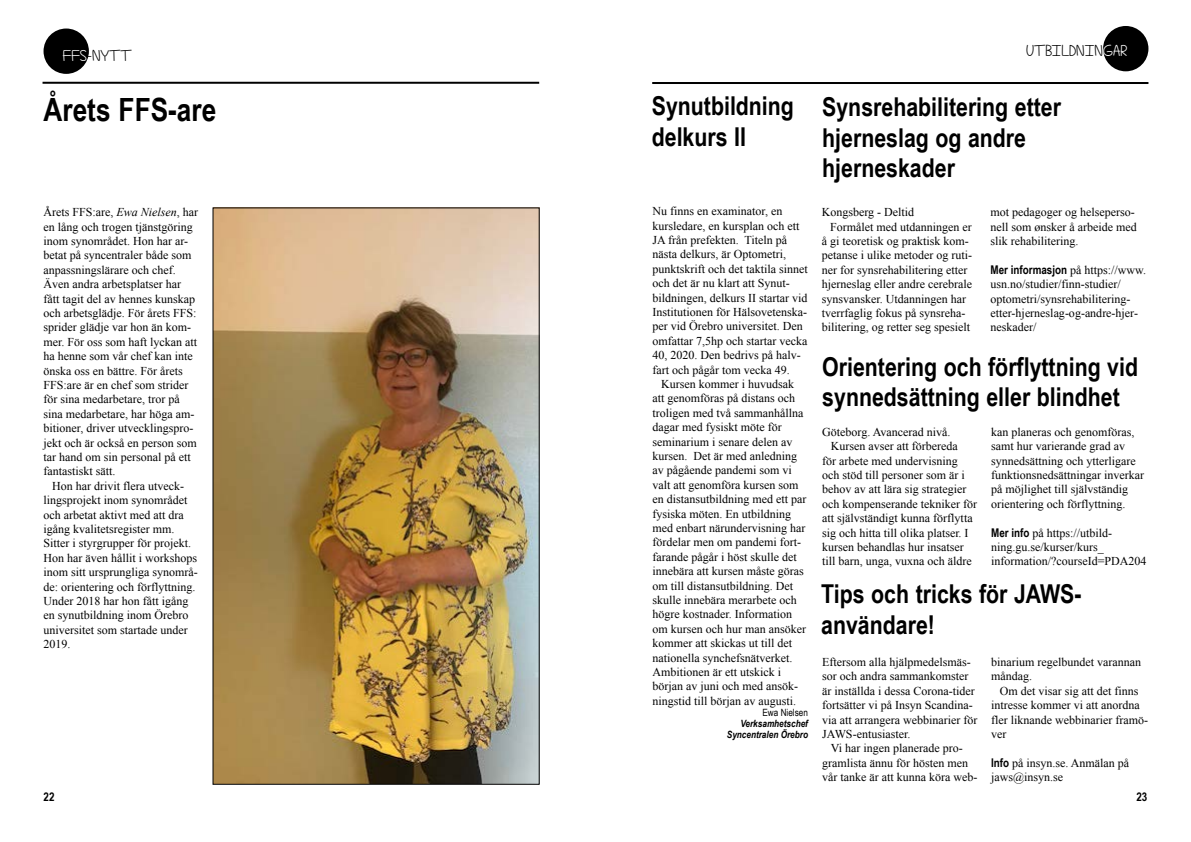
<style>
.page{position:relative;width:1191px;height:842px;background:#fff}
.page>*{position:absolute;margin:0;border:0;box-sizing:border-box;transform-origin:0 0}
.t1{font:700 32px "Arial Narrow";color:#000}
.t2{font:700 26px/30.3px "Arial Narrow";color:#000}
.t3{font:16px "Technically But Not Actually";color:#000}
.grundtvåan{font:12px/14.4px "Times New Roman";color:#000}
.t4{font:700 12px "Arial Narrow";color:#000}
.underskrift_titel{font:italic 700 10px "Arial Narrow";color:#000}
.underskrift{font:10px "Arial Narrow";color:#000}
.s1{color:#fff}
.s2{font-style:italic}
.s3{font-family:"Arial Narrow";font-weight:700}
</style>
<div class="page">
<hr style="left:43px;top:82px;width:496px;height:2px;background:#000">
<hr style="left:652px;top:82px;width:496px;height:2px;background:#000">
<img style="left:215px;top:210px;width:322px;height:572px">
<div style="left:44px;top:29px;width:45px;height:45px;background:#000;border-radius:50%"></div>
<div style="left:1103px;top:26px;width:45px;height:45px;background:#000;border-radius:50%"></div>
<p class="t3" style="left:63px;top:46px;width:71px"><span class="s1">FFS</span>-NYTT</p>
<p class="t3" style="left:1026px;top:42px;width:103px">UTBILDNIN<span class="s1">GAR</span></p>
<h2 class="t2" style="left:822px;top:91px;width:240px">Synsrehabilitering etter hjerneslag og andre hjerneskader</h2>
<p class="grundtvåan" style="left:821px;top:205px;width:94px">Kongsberg - Deltid</p>
<p class="grundtvåan" style="left:821px;top:219px;width:152px;text-indent:9px">Formålet med utdanningen er å gi teoretisk og praktisk kom&shy;petanse i ulike metoder og ruti&shy;ner for synsrehabilitering etter hjerneslag eller andre cerebrale synsvansker. Utdanningen har tverrfaglig fokus på synsreha&shy;bilitering, og retter seg spesielt</p>
<h1 class="t1" style="left:44px;top:85px;width:174px">Årets FFS-are</h1>
<h2 class="t2" style="left:652px;top:90px;width:144px">Synutbildning delkurs II</h2>
<p class="grundtvåan" style="left:44px;top:205px;width:156px">Årets FFS:are, <span class="s2">Ewa Nielsen</span>, har en lång och trogen tjänstgöring inom synområdet. Hon har ar&shy;betat på syncentraler både som anpassningslärare och chef.<br>Även andra arbetsplatser har fått tagit del av hennes kunskap och arbetsglädje. För årets FFS: sprider glädje var hon än kom&shy;mer. För oss som haft lyckan att ha henne som vår chef kan inte önska oss en bättre. För årets<br>FFS:are är en chef som strider för sina medarbetare, tror på sina medarbetare, har höga am&shy;bitioner, driver utvecklingspro&shy;jekt och är också en person som tar hand om sin personal på ett fantastiskt sätt.</p>
<p class="grundtvåan" style="left:44px;top:478px;width:156px;text-indent:9px">Hon har drivit flera utveck&shy;lingsprojekt inom synområdet och arbetat aktivt med att dra igång kvalitetsregister mm.<br>Sitter i styrgrupper för projekt.<br>Hon har även hållit i workshops inom sitt ursprungliga synområ&shy;de: orientering och förflyttning.</p>
<p class="grundtvåan" style="left:44px;top:594px;width:146px;text-align:justify">Under 2018 har hon fått igång en synutbildning inom Örebro universitet som startade under 2019.</p>
<p class="grundtvåan" style="left:652px;top:204px;width:157px">Nu finns en examinator, en kursledare, en kursplan och ett<br>JA från prefekten. Titeln på nästa delkurs, är Optometri, punktskrift och det taktila sinnet och det är nu klart att Synut&shy;bildningen, delkurs II startar vid<br>Institutionen för Hälsovetenska&shy;per vid Örebro universitet. Den omfattar 7,5hp och startar vecka<br>40, 2020. Den bedrivs på halv&shy;fart och pågår tom vecka 49.</p>
<p class="grundtvåan" style="left:652px;top:377px;width:155px;text-indent:9px">Kursen kommer i huvudsak att genomföras på distans och troligen med två sammanhållna dagar med fysiskt möte för seminarium i senare delen av kursen. Det är med anledning av pågående pandemi som vi valt att genomföra kursen som en distansutbildning med ett par fysiska möten. En utbildning med enbart närundervisning har fördelar men om pandemi fort&shy;farande pågår i höst skulle det innebära att kursen måste göras om till distansutbildning. Det skulle innebära merarbete och högre kostnader. Information om kursen och hur man ansöker kommer att skickas ut till det nationella synchefsnätverket.<br>Ambitionen är ett utskick i början av juni och med ansök&shy;ningstid till början av augusti.</p>
<p class="underskrift" style="left:762px;top:705px;width:47px">Ewa Nielsen</p>
<p class="underskrift_titel" style="left:740px;top:716px;width:69px">Verksamhetschef</p>
<p class="underskrift_titel" style="left:727px;top:727px;width:83px">Syncentralen Örebro</p>
<p class="grundtvåan" style="left:990px;top:205px;width:148px">mot pedagoger og helseperso&shy;nell som ønsker å arbeide med slik rehabilitering.</p>
<p class="grundtvåan" style="left:990px;top:262px;width:157px"><span class="s3">Mer informasjon</span> på https://www. usn.no/studier/finn-studier/ optometri/synsrehabilitering&shy;etter-hjerneslag-og-andre-hjer&shy;neskader/</p>
<h2 class="t2" style="left:822px;top:351px;width:317px">Orientering och förflyttning vid synnedsättning eller blindhet</h2>
<p class="grundtvåan" style="left:822px;top:424px;width:130px">Göteborg. Avancerad nivå.</p>
<p class="grundtvåan" style="left:822px;top:439px;width:156px;text-indent:9px">Kursen avser att förbereda<br>för arbete med undervisning och stöd till personer som är i behov av att lära sig strategier och kompenserande tekniker för att självständigt kunna förflytta sig och hitta till olika platser. I kursen behandlas hur insatser till barn, unga, vuxna och äldre</p>
<p class="grundtvåan" style="left:991px;top:424px;width:154px">kan planeras och genomföras, samt hur varierande grad av synnedsättning och ytterligare funktionsnedsättningar inverkar på möjlighet till självständig orientering och förflyttning.</p>
<p class="grundtvåan" style="left:991px;top:525px;width:157px"><span class="s3">Mer info</span> på https://utbild&shy;ning.gu.se/kurser/kurs_ information/?courseId=PDA204</p>
<h2 class="t2" style="left:821px;top:578px;width:262px">Tips och tricks för JAWS&shy;användare!</h2>
<p class="grundtvåan" style="left:822px;top:655px;width:157px">Eftersom alla hjälpmedelsmäs&shy;sor och andra sammankomster är inställda i dessa Corona-tider fortsätter vi på Insyn Scandina&shy;via att arrangera webbinarier för<br>JAWS-entusiaster.</p>
<p class="grundtvåan" style="left:822px;top:741px;width:157px;text-indent:9px">Vi har ingen planerade pro&shy;gramlista ännu för hösten men vår tanke är att kunna köra web-</p>
<p class="grundtvåan" style="left:991px;top:655px;width:151px">binarium regelbundet varannan måndag.</p>
<p class="grundtvåan" style="left:991px;top:683px;width:158px;text-indent:9px">Om det visar sig att det finns intresse kommer vi att anordna fler liknande webbinarier framö&shy;ver</p>
<p class="grundtvåan" style="left:991px;top:755px;width:140px"><span class="s3">Info</span> på insyn.se. Anmälan på jaws@insyn.se</p>
<p class="t4" style="left:44px;top:788px;width:12px">22</p>
<p class="t4" style="left:1136px;top:788px;width:12px">23</p>
</div>
